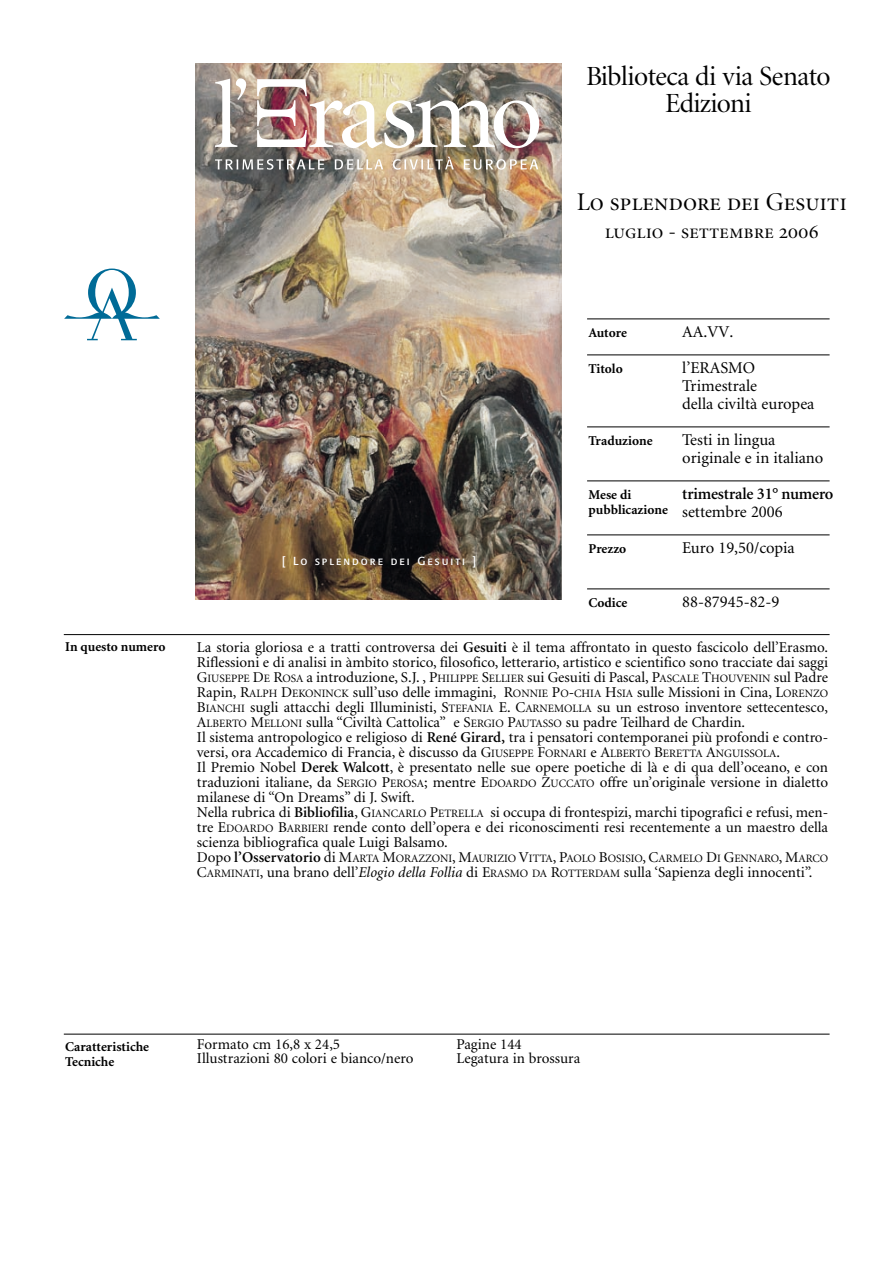
<style>
.page{position:relative;width:893px;height:1263px;background:#fff}
.page>*{position:absolute;margin:0;border:0;box-sizing:border-box;transform-origin:0 0}
.t1{font:27.75px/26.2px "Minion Display";letter-spacing:-.015em;color:#000;text-align:center}
.t2{font:25.5px "Minion Display Regular SC";letter-spacing:-.01em;color:#000}
.t3{font:21px "Minion Display Regular SC";letter-spacing:-.005em;color:#000}
.t4{font:16.5px/18px "Minion";color:#000}
.t5{font:600 16.5px "Minion";letter-spacing:-.015em;color:#000}
.t6{font:16.5px "Minion Regular SC";color:#000}
.t7{font:15px/15px "Minion";color:#000}
.t8{font:700 13.5px/15px "Minion";color:#000}
.t9{font:11.55px "Formata Regular SC";letter-spacing:.175em;color:#fff}
.t10{font:11.25px "Minion";color:#000}
.s1{font-family:"Minion"}
.s2{font-weight:600}
.s3{font-size:11.25px}
.s4{font-size:15px}
.s5{font-weight:600;font-size:15px}
.s6{font-style:italic}
</style>
<div class="page">
<hr style="left:587px;top:319px;width:242px;height:1px;background:#000">
<hr style="left:587px;top:355px;width:242px;height:1px;background:#000">
<hr style="left:587px;top:427px;width:242px;height:1px;background:#000">
<hr style="left:587px;top:481px;width:242px;height:1px;background:#000">
<hr style="left:587px;top:535px;width:242px;height:1px;background:#000">
<hr style="left:587px;top:589px;width:242px;height:1px;background:#000">
<hr style="left:64px;top:634px;width:765px;height:1px;background:#000">
<svg style="left:64px;top:269px;width:96px;height:71px"></svg>
<hr style="left:64px;top:1034px;width:765px;height:1px;background:#000">
<img style="left:195px;top:64px;width:366px;height:535px">
<svg style="left:215px;top:78px;width:33px;height:69px"></svg>
<img style="left:257px;top:79px;width:282px;height:69px">
<svg style="left:215px;top:159px;width:109px;height:11px"></svg>
<svg style="left:334px;top:159px;width:49px;height:11px"></svg>
<svg style="left:393px;top:157px;width:61px;height:13px"></svg>
<svg style="left:463px;top:159px;width:75px;height:11px"></svg>
<h1 class="t1" style="left:586px;top:66px;width:246px">Biblioteca di via Senato<br>Edizioni</h1>
<h2 class="t2" style="left:576px;top:192px;width:272px">Lo splendore dei Gesuiti</h2>
<h3 class="t3" style="left:604px;top:223px;width:216px">luglio - settembre 2006</h3>
<p class="t8" style="left:65px;top:640px;width:102px">In questo numero</p>
<p class="t6" style="left:682px;top:326px;width:53px">AA.VV<span class="s1">.</span></p>
<p class="t4" style="left:682px;top:360px;width:134px">l’ERASMO<br>Trimestrale<br>della civiltà europea</p>
<p class="t4" style="left:682px;top:432px;width:143px">Testi in lingua originale e in italiano</p>
<p class="t5" style="left:682px;top:488px;width:153px">trimestrale 31° numero</p>
<p class="t4" style="left:682px;top:495px;width:114px;line-height:36px">settembre 2006<br>Euro 19,50/copia</p>
<p class="t4" style="left:682px;top:594px;width:99px">88-87945-82-9</p>
<p class="t8" style="left:588px;top:327px;width:40px">Autore</p>
<p class="t8" style="left:588px;top:363px;width:36px">Titolo</p>
<p class="t8" style="left:588px;top:435px;width:65px">Traduzione</p>
<p class="t8" style="left:588px;top:489px;width:81px">Mese di pubblicazione</p>
<p class="t8" style="left:588px;top:543px;width:39px">Prezzo</p>
<p class="t9" style="left:282px;top:556px;width:196px">[ Lo splendore dei Gesuiti ]</p>
<p class="t8" style="left:588px;top:597px;width:40px">Codice</p>
<p class="t7" style="left:197px;top:641px;width:632px">La storia gloriosa e a tratti controversa dei <span class="s2">Gesuiti</span> è il tema affrontato in questo fascicolo dell’Erasmo.<br>Riflessioni e di analisi in àmbito storico, filosofico, letterario, artistico e scientifico sono tracciate dai saggi G<span class="s3">IUSEPPE</span> D<span class="s3">E</span> R<span class="s3">OSA</span> a introduzione, S.J. , P<span class="s3">HILIPPE</span> S<span class="s3">ELLIER</span> sui Gesuiti di Pascal, P<span class="s3">ASCALE</span> T<span class="s3">HOUVENIN</span> sul Padre Rapin, R<span class="s3">ALPH</span> D<span class="s3">EKONINCK</span> sull’uso delle immagini, R<span class="s3">ONNIE</span> P<span class="s3">O</span>-<span class="s3">CHIA</span> H<span class="s3">SIA</span> sulle Missioni in Cina, L<span class="s3">ORENZO </span>B<span class="s3">IANCHI</span> sugli attacchi degli Illuministi, S<span class="s3">TEFANIA</span> E. C<span class="s3">ARNEMOLLA</span> su un estroso inventore settecentesco, A<span class="s3">LBERTO</span> M<span class="s3">ELLONI</span> sulla “Civiltà Cattolica” e S<span class="s3">ERGIO</span> P<span class="s3">AUTASSO</span> su padre Teilhard de Chardin.<br>Il sistema antropologico e religioso di <span class="s2">René Girard,</span> tra i pensatori contemporanei più profondi e contro&shy;versi, ora Accademico di Francia, è discusso da G<span class="s3">IUSEPPE</span> F<span class="s3">ORNARI</span> e A<span class="s3">LBERTO</span> B<span class="s3">ERETTA</span> A<span class="s3">NGUISSOLA</span>.<br>Il Premio Nobel <span class="s2">Derek Walcott</span>, è presentato nelle sue opere poetiche di là e di qua dell’oceano, e con traduzioni italiane, da S<span class="s3">ERGIO</span> P<span class="s3">EROSA</span>; mentre E<span class="s3">DOARDO</span> Z<span class="s3">UCCATO</span> offre un’originale versione in dialetto milanese di “On Dreams” di J. Swift.<br>Nella rubrica di <span class="s2">Bibliofilia</span>, G<span class="s3">IANCARLO</span> P<span class="s3">ETRELLA</span> si occupa di frontespizi, marchi tipografici e refusi, men&shy;tre E<span class="s3">DOARDO</span> B<span class="s3">ARBIERI</span> rende conto dell’opera e dei riconoscimenti resi recentemente a un maestro della scienza bibliografica quale Luigi Balsamo.</p>
<p class="t10" style="left:197px;top:854px;width:632px"><span class="s4">Dopo</span> <span class="s5">l’Osservatorio</span> <span class="s4">di M</span>ARTA <span class="s4">M</span>ORAZZONI<span class="s4">, M</span>AURIZIO <span class="s4">V</span>ITTA<span class="s4">, P</span>AOLO <span class="s4">B</span>OSISIO<span class="s4">, C</span>ARMELO <span class="s4">D</span>I <span class="s4">G</span>ENNARO<span class="s4">, M</span>ARCO</p>
<p class="t7" style="left:197px;top:866px;width:617px">C<span class="s3">ARMINATI</span>, una brano dell’<span class="s6">Elogio della Follia</span> di E<span class="s3">RASMO DA</span> R<span class="s3">OTTERDAM</span> sulla ‘Sapienza degli innocenti”.</p>
<p class="t8" style="left:65px;top:1041px;width:85px">Caratteristiche<br>Tecniche</p>
<p class="t7" style="left:197px;top:1038px;width:145px">Formato cm 16,8 x 24,5</p>
<p class="t7" style="left:456px;top:1038px;width:67px">Pagine 144</p>
<p class="t7" style="left:197px;top:1052px;width:218px">Illustrazioni 80 colori e bianco/nero</p>
<p class="t7" style="left:456px;top:1052px;width:125px">Legatura in brossura</p>
</div>
